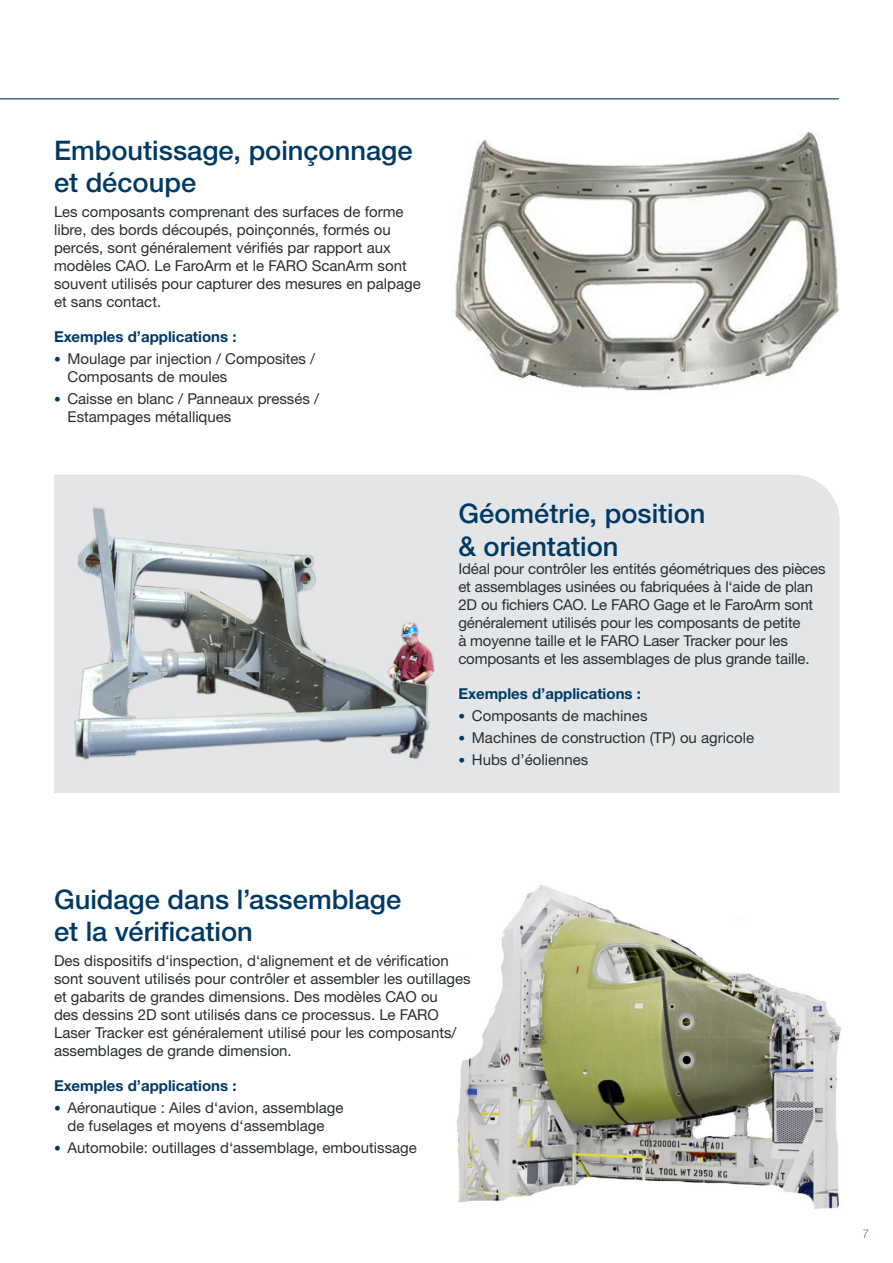
<style>
.page{position:relative;width:893px;height:1263px;background:#fff}
.page>*{position:absolute;margin:0;border:0;box-sizing:border-box;transform-origin:0 0}
.t1{font:500 27px/32.4px "Helvetica Neue LTW1 G";color:#003a64}
.t2{font:15px/18px "Helvetica Neue LTW1 G";color:#292e32}
.t3{font:700 15px "Helvetica Neue LTW1 G";color:#003a64}
.t4{font:100 12px "Helvetica Neue LTW1 G";color:#003a64}
.s1{font-weight:100;font-size:13.5px;color:#003a64}
</style>
<div class="page">
<div style="left:54px;top:474px;width:786px;height:319px;background:#e4e5e7"></div>
<img style="left:454px;top:131px;width:386px;height:260px">
<hr style="left:0;top:98px;width:839px;height:1px;background:#003a64">
<img style="left:74px;top:505px;width:360px;height:261px">
<img style="left:457px;top:884px;width:385px;height:326px">
<h1 class="t1" style="left:54px;top:134px;width:360px">Emboutissage, poinçonnage et découpe</h1>
<p class="t2" style="left:54px;top:202px;width:368px">Les composants comprenant des surfaces de forme libre, des bords découpés, poinçonnés, formés ou percés, sont généralement vérifiés par rapport aux modèles CAO. Le FaroArm et le FARO ScanArm sont souvent utilisés pour capturer des mesures en palpage et sans contact.</p>
<p class="t3" style="left:54px;top:327px;width:184px">Exemples d’applications :</p>
<p class="t2" style="left:68px;top:349px;width:249px;text-indent:-14px"><span class="s1">•</span> Moulage par injection / Composites /<br>Composants de moules</p>
<p class="t2" style="left:68px;top:390px;width:253px;text-indent:-14px"><span class="s1">•</span> Caisse en blanc / Panneaux pressés /<br>Estampages métalliques</p>
<h1 class="t1" style="left:458px;top:497px;width:249px">Géométrie, position &amp; orientation</h1>
<p class="t2" style="left:458px;top:559px;width:369px">Idéal pour contrôler les entités géométriques des pièces et assemblages usinées ou fabriquées à l‘aide de plan 2D ou fichiers CAO. Le FARO Gage et le FaroArm sont généralement utilisés pour les composants de petite<br>à moyenne taille et le FARO Laser Tracker pour les composants et les assemblages de plus grande taille.</p>
<p class="t3" style="left:458px;top:684px;width:184px">Exemples d’applications :</p>
<p class="t2" style="left:458px;top:706px;width:191px"><span class="s1">•</span> Composants de machines</p>
<p class="t2" style="left:458px;top:729px;width:297px"><span class="s1">•</span> Machines de construction (TP) ou agricole</p>
<p class="t2" style="left:458px;top:751px;width:131px"><span class="s1">•</span> Hubs d’éoliennes</p>
<h1 class="t1" style="left:54px;top:883px;width:349px">Guidage dans l’assemblage et la vérification</h1>
<p class="t2" style="left:54px;top:951px;width:418px">Des dispositifs d‘inspection, d‘alignement et de vérification sont souvent utilisés pour contrôler et assembler les outillages et gabarits de grandes dimensions. Des modèles CAO ou<br>des dessins 2D sont utilisés dans ce processus. Le FARO Laser Tracker est généralement utilisé pour les composants/ assemblages de grande dimension.</p>
<p class="t3" style="left:54px;top:1076px;width:184px">Exemples d’applications :</p>
<p class="t2" style="left:54px;top:1098px;width:291px;text-align:center"><span class="s1">•</span> Aéronautique : Ailes d‘avion, assemblage de fuselages et moyens d‘assemblage</p>
<p class="t2" style="left:54px;top:1139px;width:364px"><span class="s1">•</span> Automobile: outillages d‘assemblage, emboutissage</p>
<p class="t4" style="left:863px;top:1227px;width:8px">7</p>
</div>
